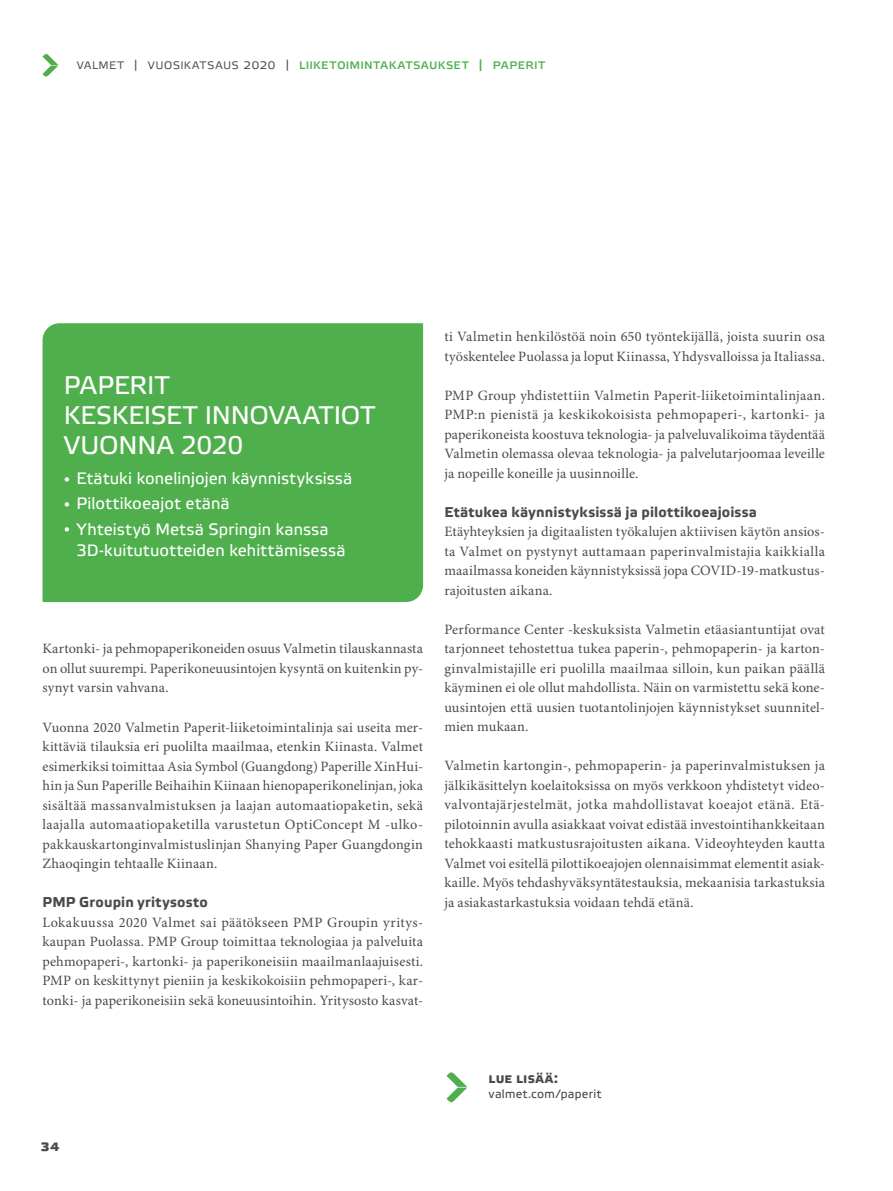
<style>
.page{position:relative;width:893px;height:1191px;background:#fff}
.page>*{position:absolute;margin:0;border:0;box-sizing:border-box;transform-origin:0 0}
.t1{font:25.5px/30px "Etelka Text";letter-spacing:-.005em;color:#fff}
.t2{font:16.5px/21px "Etelka Text";letter-spacing:.005em;color:#fff}
.t3{font:700 16.5px "Etelka Text";color:#4a4a49}
.t4{font:15px "Etelka Text";letter-spacing:.015em;color:#4faf4d}
.t5{font:700 15px "Etelka Text";letter-spacing:.025em;color:#4a4a49}
.t6{font:14.25px/19.5px "Minion Pro";letter-spacing:.01em;color:#4a4a49;text-align:justify}
.t7{font:700 14.25px "Etelka Text";letter-spacing:.01em;color:#4a4a49}
.t8{font:12px "Etelka Text";letter-spacing:.02em;color:#4a4a49}
.s1{font-family:"Etelka";font-weight:300;color:#4a4a49}
.s2{font-family:"Minion Pro"}
</style>
<div class="page">
<svg style="left:446px;top:1072px;width:21px;height:30px"></svg>
<div style="left:43px;top:323px;width:380px;height:279px;background:#4faf4d"></div>
<svg style="left:43px;top:54px;width:15px;height:23px"></svg>
<p class="t4" style="left:77px;top:55px;width:470px"><span class="s1">valmet | vuosikatsaus 2020 |</span> liiketoimintakatsaukset | paperit</p>
<h1 class="t1" style="left:64px;top:371px;width:313px">PAPERIT<br>KESKEISET INNOVAATIOT<br>VUONNA 2020</h1>
<p class="t2" style="left:64px;top:468px;width:290px"><span class="s2">•</span> Etätuki konelinjojen käynnistyksissä</p>
<p class="t2" style="left:64px;top:493px;width:167px"><span class="s2">•</span> Pilottikoeajot etänä</p>
<p class="t2" style="left:77px;top:518px;width:270px;text-indent:-13px"><span class="s2">•</span> Yhteistyö Metsä Springin kanssa<br>3D-kuitutuotteiden kehittämisessä</p>
<p class="t6" style="left:43px;top:640px;width:382px">Kartonki- ja pehmopaperikoneiden osuus Valmetin tilauskannasta on ollut suurempi. Paperikoneuusintojen kysyntä on kuitenkin py&shy;synyt varsin vahvana.</p>
<p class="t6" style="left:43px;top:718px;width:382px">Vuonna 2020 Valmetin Paperit-liiketoimintalinja sai useita mer&shy;kittäviä tilauksia eri puolilta maailmaa, etenkin Kiinasta. Valmet esimerkiksi toimittaa Asia Symbol (Guangdong) Paperille XinHui&shy;hin ja Sun Paperille Beihaihin Kiinaan hienopaperikonelinjan, joka sisältää massanvalmistuksen ja laajan automaatiopaketin, sekä laajalla automaatiopaketilla varustetun OptiConcept M -ulko&shy;pakkauskartonginvalmistuslinjan Shanying Paper Guangdongin Zhaoqingin tehtaalle Kiinaan.</p>
<p class="t7" style="left:43px;top:893px;width:167px">PMP Groupin yritysosto</p>
<p class="t6" style="left:43px;top:912px;width:382px">Lokakuussa 2020 Valmet sai päätökseen PMP Groupin yritys&shy;kaupan Puolassa. PMP Group toimittaa teknologiaa ja palveluita pehmopaperi-, kartonki- ja paperikoneisiin maailmanlaajuisesti.<br>PMP on keskittynyt pieniin ja keskikokoisiin pehmopaperi-, kar&shy;tonki- ja paperikoneisiin sekä koneuusintoihin. Yritysosto kasvat-</p>
<p class="t6" style="left:444px;top:327px;width:382px">ti Valmetin henkilöstöä noin 650 työntekijällä, joista suurin osa työskentelee Puolassa ja loput Kiinassa, Yhdysvalloissa ja Italiassa.</p>
<p class="t6" style="left:444px;top:386px;width:382px">PMP Group yhdistettiin Valmetin Paperit-liiketoimintalinjaan.<br>PMP:n pienistä ja keskikokoisista pehmopaperi-, kartonki- ja paperikoneista koostuva teknologia- ja palveluvalikoima täydentää Valmetin olemassa olevaa teknologia- ja palvelutarjoomaa leveille ja nopeille koneille ja uusinnoille.</p>
<p class="t7" style="left:444px;top:503px;width:314px">Etätukea käynnistyksissä ja pilottikoeajoissa</p>
<p class="t6" style="left:444px;top:522px;width:382px">Etäyhteyksien ja digitaalisten työkalujen aktiivisen käytön ansios&shy;ta Valmet on pystynyt auttamaan paperinvalmistajia kaikkialla maailmassa koneiden käynnistyksissä jopa COVID-19-matkustus&shy;rajoitusten aikana.</p>
<p class="t6" style="left:444px;top:620px;width:382px">Performance Center -keskuksista Valmetin etäasiantuntijat ovat tarjonneet tehostettua tukea paperin-, pehmopaperin- ja karton&shy;ginvalmistajille eri puolilla maailmaa silloin, kun paikan päällä käyminen ei ole ollut mahdollista. Näin on varmistettu sekä kone&shy;uusintojen että uusien tuotantolinjojen käynnistykset suunnitel&shy;mien mukaan.</p>
<p class="t6" style="left:444px;top:756px;width:382px">Valmetin kartongin-, pehmopaperin- ja paperinvalmistuksen ja jälkikäsittelyn koelaitoksissa on myös verkkoon yhdistetyt video&shy;valvontajärjestelmät, jotka mahdollistavat koeajot etänä. Etä&shy;pilotoinnin avulla asiakkaat voivat edistää investointihankkeitaan tehokkaasti matkustusrajoitusten aikana. Videoyhteyden kautta Valmet voi esitellä pilottikoeajojen olennaisimmat elementit asiak&shy;kaille. Myös tehdashyväksyntätestauksia, mekaanisia tarkastuksia ja asiakastarkastuksia voidaan tehdä etänä.</p>
<p class="t3" style="left:41px;top:1135px;width:21px">34</p>
<p class="t5" style="left:489px;top:1068px;width:71px">lue lisää:</p>
<p class="t8" style="left:489px;top:1086px;width:115px">valmet.com/paperit</p>
</div>
